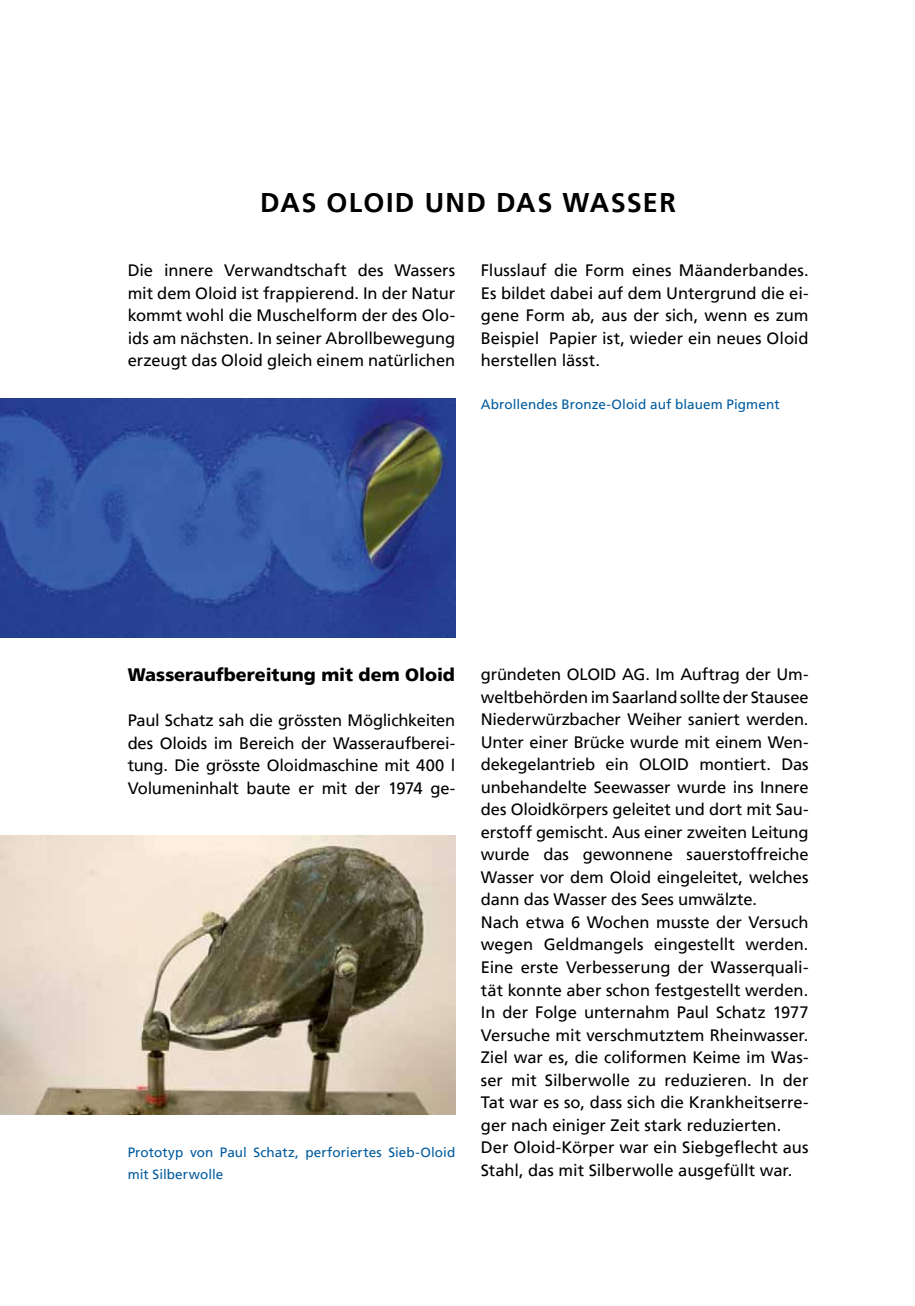
<style>
.page{position:relative;width:915px;height:1306px;background:#fff}
.page>*{position:absolute;margin:0;border:0;box-sizing:border-box;transform-origin:0 0}
.t1{font:700 27px "Frutiger LT";letter-spacing:.05em;color:#000}
.t2{font:900 18px "Frutiger LT";color:#000}
.t3{font:16.5px/22.5px "Frutiger LT";letter-spacing:-.005em;color:#000;text-align:justify}
.t4{font:13.5px/22.5px "Frutiger LT";letter-spacing:.005em;color:#005b9e}
</style>
<div class="page">
<img style="left:0;top:399px;width:455px;height:238px">
<img style="left:0;top:835px;width:455px;height:279px">
<h1 class="t1" style="left:260px;top:186px;width:417px">DAS OLOID UND DAS WASSER</h1>
<p class="t3" style="left:128px;top:259px;width:329px">Die innere Verwandtschaft des Wassers mit dem Oloid ist frappierend. In der Natur kommt wohl die Muschelform der des Olo&shy;ids am nächsten. In seiner Abrollbewegung erzeugt das Oloid gleich einem natürlichen</p>
<p class="t3" style="left:480px;top:259px;width:329px">Flusslauf die Form eines Mäanderbandes.<br>Es bildet dabei auf dem Untergrund die ei&shy;gene Form ab, aus der sich, wenn es zum Beispiel Papier ist, wieder ein neues Oloid herstellen lässt.</p>
<p class="t4" style="left:480px;top:393px;width:300px">Abrollendes Bronze-Oloid auf blauem Pigment</p>
<p class="t2" style="left:128px;top:664px;width:328px">Wasseraufbereitung mit dem Oloid</p>
<p class="t3" style="left:128px;top:709px;width:329px">Paul Schatz sah die grössten Möglichkeiten des Oloids im Bereich der Wasseraufberei&shy;tung. Die grösste Oloidmaschine mit 400 l Volumeninhalt baute er mit der 1974 ge-</p>
<p class="t4" style="left:128px;top:1141px;width:329px">Prototyp von Paul Schatz, perforiertes Sieb-Oloid mit Silberwolle</p>
<p class="t3" style="left:480px;top:663px;width:329px;text-align:left">gründeten OLOID AG. Im Auftrag der Um&shy;weltbehörden im Saarland sollte der Stausee Niederwürzbacher Weiher saniert werden.<br>Unter einer Brücke wurde mit einem Wen&shy;dekegelantrieb ein OLOID montiert. Das unbehandelte Seewasser wurde ins Innere des Oloidkörpers geleitet und dort mit Sau&shy;erstoff gemischt. Aus einer zweiten Leitung wurde das gewonnene sauerstoffreiche Wasser vor dem Oloid eingeleitet, welches dann das Wasser des Sees umwälzte.<br>Nach etwa 6 Wochen musste der Versuch wegen Geldmangels eingestellt werden.<br>Eine erste Verbesserung der Wasserquali&shy;tät konnte aber schon festgestellt werden.<br>In der Folge unternahm Paul Schatz 1977<br>Versuche mit verschmutztem Rheinwasser.<br>Ziel war es, die coliformen Keime im Was&shy;ser mit Silberwolle zu reduzieren. In der Tat war es so, dass sich die Krankheitserre&shy;ger nach einiger Zeit stark reduzierten.<br>Der Oloid-Körper war ein Siebgeflecht aus Stahl, das mit Silberwolle ausgefüllt war.</p>
</div>
